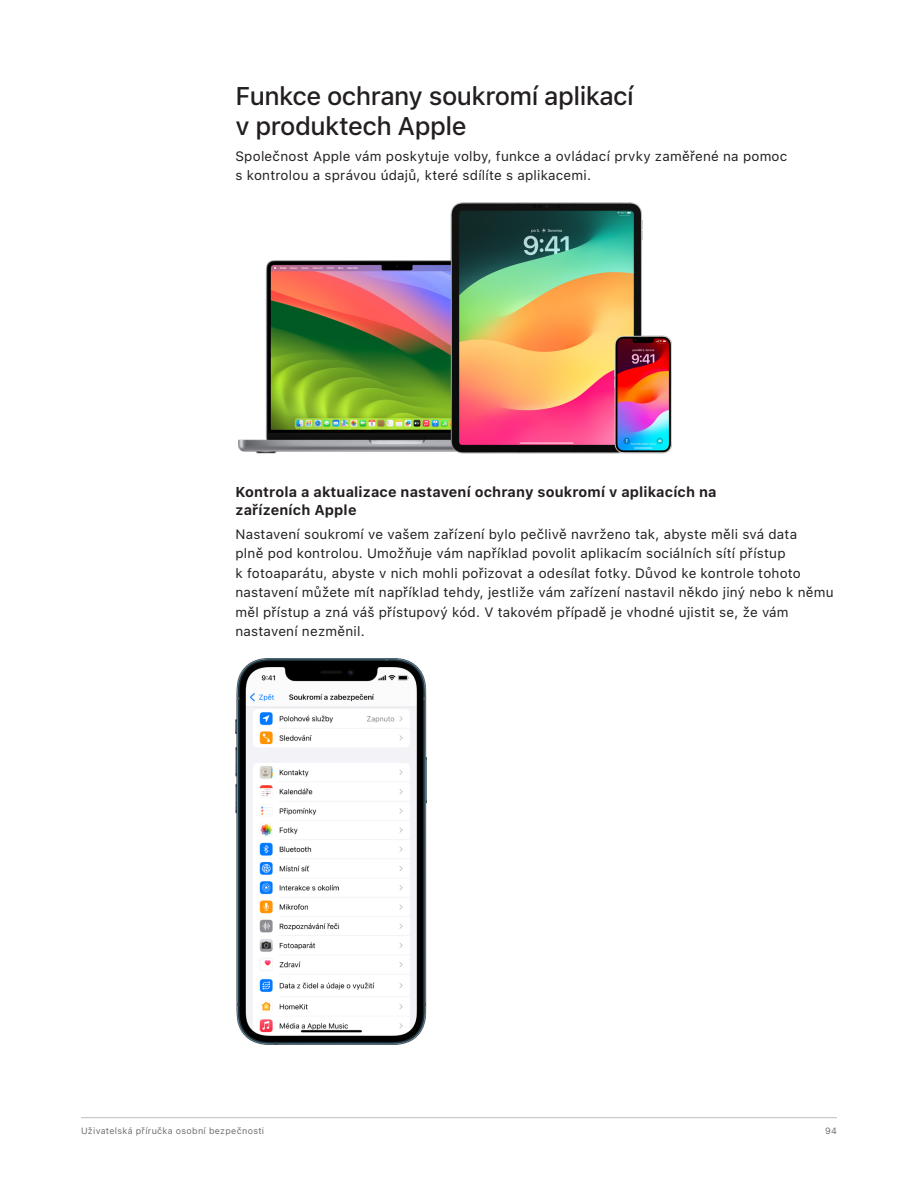
<style>
.page{position:relative;width:918px;height:1188px;background:#fff}
.page>*{position:absolute;margin:0;border:0;box-sizing:border-box;transform-origin:0 0}
.t1{font:500 25.5px/30px "SF Pro Text";letter-spacing:-.02em;color:#231f20}
.Task_Heading{font:700 14.25px/18px "SF Pro Text";letter-spacing:.01em;color:#231f20}
.Body{font:13.5px/19.5px "SF Pro Text";letter-spacing:.015em;color:#231f20}
.t2{font:9px "SF Pro Text";letter-spacing:.035em;color:#6c6d70}
</style>
<div class="page">
<hr style="left:81px;top:1117px;width:756px;height:1px;background:#bcbdc0">
<img style="left:238px;top:203px;width:434px;height:250px">
<img style="left:236px;top:659px;width:191px;height:386px">
<h2 class="t1" style="left:236px;top:81px;width:400px">Funkce ochrany soukromí aplikací v produktech Apple</h2>
<p class="Body" style="left:236px;top:146px;width:553px">Společnost Apple vám poskytuje volby, funkce a ovládací prvky zaměřené na pomoc s kontrolou a správou údajů, které sdílíte s aplikacemi.</p>
<p class="Task_Heading" style="left:236px;top:483px;width:483px">Kontrola a aktualizace nastavení ochrany soukromí v aplikacích na zařízeních Apple</p>
<p class="Body" style="left:236px;top:524px;width:600px">Nastavení soukromí ve vašem zařízení bylo pečlivě navrženo tak, abyste měli svá data<br>plně pod kontrolou. Umožňuje vám například povolit aplikacím sociálních sítí přístup<br>k fotoaparátu, abyste v nich mohli pořizovat a odesílat fotky. Důvod ke kontrole tohoto nastavení můžete mít například tehdy, jestliže vám zařízení nastavil někdo jiný nebo k němu měl přístup a zná váš přístupový kód. V takovém případě je vhodné ujistit se, že vám nastavení nezměnil.</p>
<p class="t2" style="left:81px;top:1125px;width:185px">Uživatelská příručka osobní bezpečnosti</p>
<p class="t2" style="left:825px;top:1125px;width:13px">94</p>
</div>
